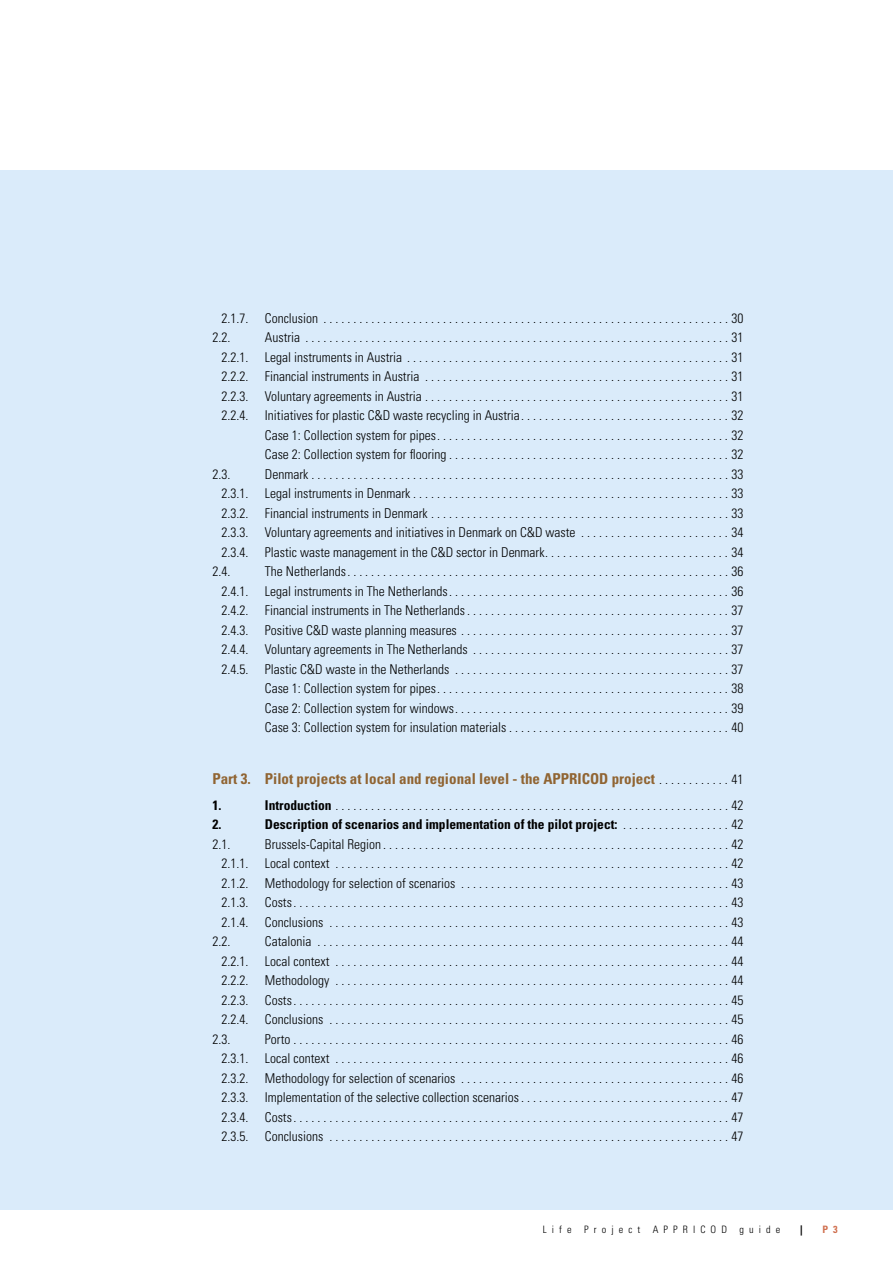
<style>
.page{position:relative;width:893px;height:1263px;background:#fff}
.page>*{position:absolute;margin:0;border:0;box-sizing:border-box;transform-origin:0 0}
.t1{font:700 condensed 15px "Univers";color:#906432}
.t2{font:300 condensed 13.5px/19.5px "Univers";color:#000}
.t3{font:700 condensed 13.5px "Univers";color:#000}
.t4{font:300 condensed 10.2px "Univers";letter-spacing:.5em;color:#000}
.t5{font:700 condensed 10.2px "Univers";color:#d07050}
.t6{font:700 condensed 10.2px "Univers";color:#000}
.s1{font-weight:300;font-size:13.5px;color:#000}
.s2{font-weight:700}
.s3{font-weight:300}
</style>
<div class="page">
<div style="left:0;top:170px;width:893px;height:1039px;background:#daebfa"></div>
<p class="t2" style="left:212px;top:308px;width:533px;text-indent:9px">2.1.7. Conclusion . . . . . . . . . . . . . . . . . . . . . . . . . . . . . . . . . . . . . . . . . . . . . . . . . . . . . . . . . . . . . . . . . . . . 30<br>2.2.</p>
<p class="t2" style="left:265px;top:328px;width:480px">Austria . . . . . . . . . . . . . . . . . . . . . . . . . . . . . . . . . . . . . . . . . . . . . . . . . . . . . . . . . . . . . . . . . . . . . . . 31</p>
<p class="t2" style="left:221px;top:347px;width:524px">2.2.1. Legal instruments in Austria . . . . . . . . . . . . . . . . . . . . . . . . . . . . . . . . . . . . . . . . . . . . . . . . . . . . . . 31</p>
<p class="t2" style="left:221px;top:367px;width:524px">2.2.2. Financial instruments in Austria . . . . . . . . . . . . . . . . . . . . . . . . . . . . . . . . . . . . . . . . . . . . . . . . . . . 31</p>
<p class="t2" style="left:221px;top:386px;width:524px">2.2.3. Voluntary agreements in Austria . . . . . . . . . . . . . . . . . . . . . . . . . . . . . . . . . . . . . . . . . . . . . . . . . . . 31</p>
<p class="t2" style="left:221px;top:406px;width:524px">2.2.4. Initiatives for plastic C&amp;D waste recycling in Austria. . . . . . . . . . . . . . . . . . . . . . . . . . . . . . . . . . . 32</p>
<p class="t2" style="left:265px;top:425px;width:480px">Case 1: Collection system for pipes. . . . . . . . . . . . . . . . . . . . . . . . . . . . . . . . . . . . . . . . . . . . . . . . . 32</p>
<p class="t2" style="left:265px;top:445px;width:480px">Case 2: Collection system for flooring . . . . . . . . . . . . . . . . . . . . . . . . . . . . . . . . . . . . . . . . . . . . . . . 32</p>
<p class="t2" style="left:212px;top:464px;width:19px">2.3.</p>
<p class="t2" style="left:265px;top:464px;width:480px">Denmark . . . . . . . . . . . . . . . . . . . . . . . . . . . . . . . . . . . . . . . . . . . . . . . . . . . . . . . . . . . . . . . . . . . . . . 33</p>
<p class="t2" style="left:221px;top:484px;width:524px">2.3.1. Legal instruments in Denmark . . . . . . . . . . . . . . . . . . . . . . . . . . . . . . . . . . . . . . . . . . . . . . . . . . . . . 33</p>
<p class="t2" style="left:221px;top:503px;width:524px">2.3.2. Financial instruments in Denmark . . . . . . . . . . . . . . . . . . . . . . . . . . . . . . . . . . . . . . . . . . . . . . . . . . 33</p>
<p class="t2" style="left:221px;top:523px;width:524px">2.3.3. Voluntary agreements and initiatives in Denmark on C&amp;D waste . . . . . . . . . . . . . . . . . . . . . . . . . 34</p>
<p class="t2" style="left:221px;top:542px;width:524px">2.3.4. Plastic waste management in the C&amp;D sector in Denmark. . . . . . . . . . . . . . . . . . . . . . . . . . . . . . . 34</p>
<p class="t2" style="left:212px;top:562px;width:19px">2.4.</p>
<p class="t2" style="left:221px;top:562px;width:524px;text-align:right">The Netherlands. . . . . . . . . . . . . . . . . . . . . . . . . . . . . . . . . . . . . . . . . . . . . . . . . . . . . . . . . . . . . . . . 36<br>2.4.1. Legal instruments in The Netherlands. . . . . . . . . . . . . . . . . . . . . . . . . . . . . . . . . . . . . . . . . . . . . . . 36<br>2.4.2. Financial instruments in The Netherlands. . . . . . . . . . . . . . . . . . . . . . . . . . . . . . . . . . . . . . . . . . . . 37<br>2.4.3. Positive C&amp;D waste planning measures . . . . . . . . . . . . . . . . . . . . . . . . . . . . . . . . . . . . . . . . . . . . . 37<br>2.4.4. Voluntary agreements in The Netherlands . . . . . . . . . . . . . . . . . . . . . . . . . . . . . . . . . . . . . . . . . . . 37<br>2.4.5. Plastic C&amp;D waste in the Netherlands . . . . . . . . . . . . . . . . . . . . . . . . . . . . . . . . . . . . . . . . . . . . . . 37<br>Case 1: Collection system for pipes. . . . . . . . . . . . . . . . . . . . . . . . . . . . . . . . . . . . . . . . . . . . . . . . . 38<br>Case 2: Collection system for windows. . . . . . . . . . . . . . . . . . . . . . . . . . . . . . . . . . . . . . . . . . . . . . 39<br>Case 3: Collection system for insulation materials . . . . . . . . . . . . . . . . . . . . . . . . . . . . . . . . . . . . . 40</p>
<p class="t1" style="left:212px;top:769px;width:533px">Part 3. Pilot projects at local and regional level - the APPRICOD project <span class="s1">. . . . . . . . . . . . 41</span></p>
<p class="t3" style="left:212px;top:797px;width:10px">1.</p>
<p class="t2" style="left:265px;top:795px;width:480px"><span class="s2">Introduction</span> . . . . . . . . . . . . . . . . . . . . . . . . . . . . . . . . . . . . . . . . . . . . . . . . . . . . . . . . . . . . . . . . . . 42</p>
<p class="t3" style="left:212px;top:816px;width:10px">2.</p>
<p class="t3" style="left:265px;top:816px;width:480px">Description of scenarios and implementation of the pilot project: <span class="s3">. . . . . . . . . . . . . . . . . . 42</span></p>
<p class="t2" style="left:212px;top:834px;width:19px">2.1.</p>
<p class="t2" style="left:265px;top:834px;width:480px">Brussels-Capital Region . . . . . . . . . . . . . . . . . . . . . . . . . . . . . . . . . . . . . . . . . . . . . . . . . . . . . . . . . . 42</p>
<p class="t2" style="left:221px;top:854px;width:524px">2.1.1. Local context . . . . . . . . . . . . . . . . . . . . . . . . . . . . . . . . . . . . . . . . . . . . . . . . . . . . . . . . . . . . . . . . . . 42</p>
<p class="t2" style="left:221px;top:873px;width:524px">2.1.2. Methodology for selection of scenarios . . . . . . . . . . . . . . . . . . . . . . . . . . . . . . . . . . . . . . . . . . . . . 43</p>
<p class="t2" style="left:221px;top:893px;width:524px">2.1.3. Costs. . . . . . . . . . . . . . . . . . . . . . . . . . . . . . . . . . . . . . . . . . . . . . . . . . . . . . . . . . . . . . . . . . . . . . . . . 43</p>
<p class="t2" style="left:221px;top:912px;width:524px">2.1.4. Conclusions . . . . . . . . . . . . . . . . . . . . . . . . . . . . . . . . . . . . . . . . . . . . . . . . . . . . . . . . . . . . . . . . . . . 43</p>
<p class="t2" style="left:212px;top:932px;width:19px">2.2.</p>
<p class="t2" style="left:265px;top:932px;width:480px">Catalonia . . . . . . . . . . . . . . . . . . . . . . . . . . . . . . . . . . . . . . . . . . . . . . . . . . . . . . . . . . . . . . . . . . . . . 44</p>
<p class="t2" style="left:221px;top:951px;width:524px">2.2.1. Local context . . . . . . . . . . . . . . . . . . . . . . . . . . . . . . . . . . . . . . . . . . . . . . . . . . . . . . . . . . . . . . . . . . 44</p>
<p class="t2" style="left:221px;top:971px;width:524px">2.2.2. Methodology . . . . . . . . . . . . . . . . . . . . . . . . . . . . . . . . . . . . . . . . . . . . . . . . . . . . . . . . . . . . . . . . . . 44</p>
<p class="t2" style="left:221px;top:990px;width:524px">2.2.3. Costs. . . . . . . . . . . . . . . . . . . . . . . . . . . . . . . . . . . . . . . . . . . . . . . . . . . . . . . . . . . . . . . . . . . . . . . . . 45</p>
<p class="t2" style="left:221px;top:1010px;width:524px">2.2.4. Conclusions . . . . . . . . . . . . . . . . . . . . . . . . . . . . . . . . . . . . . . . . . . . . . . . . . . . . . . . . . . . . . . . . . . . 45</p>
<p class="t2" style="left:212px;top:1029px;width:19px">2.3.</p>
<p class="t2" style="left:221px;top:1029px;width:524px;text-align:justify;text-indent:44px">Porto . . . . . . . . . . . . . . . . . . . . . . . . . . . . . . . . . . . . . . . . . . . . . . . . . . . . . . . . . . . . . . . . . . . . . . . . . 46<br>2.3.1. Local context . . . . . . . . . . . . . . . . . . . . . . . . . . . . . . . . . . . . . . . . . . . . . . . . . . . . . . . . . . . . . . . . . . 46<br>2.3.2. Methodology for selection of scenarios . . . . . . . . . . . . . . . . . . . . . . . . . . . . . . . . . . . . . . . . . . . . . 46<br>2.3.3. Implementation of the selective collection scenarios. . . . . . . . . . . . . . . . . . . . . . . . . . . . . . . . . . . 47<br>2.3.4. Costs. . . . . . . . . . . . . . . . . . . . . . . . . . . . . . . . . . . . . . . . . . . . . . . . . . . . . . . . . . . . . . . . . . . . . . . . . 47<br>2.3.5. Conclusions . . . . . . . . . . . . . . . . . . . . . . . . . . . . . . . . . . . . . . . . . . . . . . . . . . . . . . . . . . . . . . . . . . . 47</p>
<p class="t4" style="left:543px;top:1223px;width:239px">Life Project APPRICOD guide</p>
<p class="t6" style="left:800px;top:1223px;width:4px">|</p>
<p class="t5" style="left:822px;top:1223px;width:17px">P 3</p>
</div>
